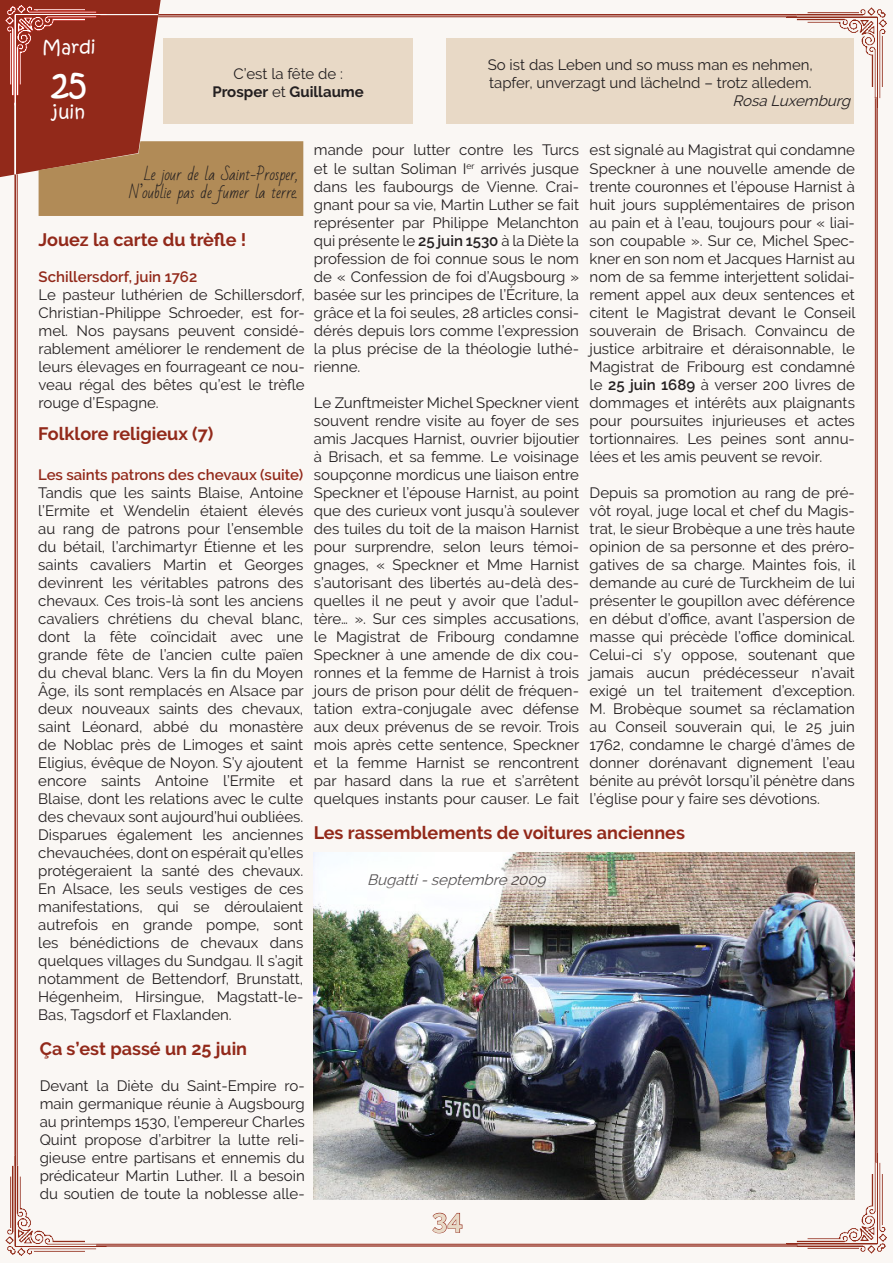
<style>
.page{position:relative;width:893px;height:1263px;background:#faf7f4}
.page>*{position:absolute;margin:0;border:0;box-sizing:border-box;transform-origin:0 0}
.t1{font:36px "Kristen ITC";color:#fff}
.t2{font:700 27px "Raleway";color:#e8d9c6}
.Titre_3{font:700 18px "Raleway";color:#92291a}
.t3{font:18px "Kristen ITC";color:#fff}
.t4{font:15px/18px "Raleway";color:#231f20;text-align:justify}
.Titre_4{font:600 15px "Raleway";color:#92291a}
.Proverbe{font:15px "Bad Script";letter-spacing:-.01em;color:#231f20}
.t5{font:italic 15px "Raleway";color:#231f20}
.s1{font-weight:700}
.s2{font-weight:600}
</style>
<div class="page">
<hr style="left:17px;top:174px;width:1px;height:992px;background:#92291a">
<hr style="left:14px;top:174px;width:2px;height:992px;background:#92291a">
<hr style="left:876px;top:97px;width:2px;height:1066px;background:#92291a">
<hr style="left:875px;top:97px;width:1px;height:1066px;background:#92291a">
<img style="left:780px;top:7px;width:107px;height:108px">
<hr style="left:158px;top:17px;width:639px;height:1px;background:#92291a">
<hr style="left:158px;top:14px;width:639px;height:2px;background:#92291a">
<img style="left:5px;top:1149px;width:109px;height:107px">
<img style="left:780px;top:1145px;width:107px;height:109px">
<hr style="left:96px;top:1244px;width:701px;height:1px;background:#92291a">
<hr style="left:96px;top:1245px;width:701px;height:1px;background:#92291a">
<svg style="left:432px;top:1212px;width:31px;height:21px"></svg>
<div style="left:163px;top:38px;width:250px;height:86px;background:#e8d9c6"></div>
<div style="left:446px;top:38px;width:408px;height:86px;background:#e8d9c6"></div>
<svg style="left:0;top:0;width:303px;height:216px"></svg>
<img style="left:314px;top:852px;width:541px;height:347px">
<svg style="left:320px;top:863px;width:274px;height:31px;fill:#fcfefe"></svg>
<p class="t3" style="left:42px;top:36px;width:55px">Mardi</p>
<p class="t1" style="left:51px;top:61px;width:37px">25</p>
<p class="t3" style="left:53px;top:101px;width:34px">juin</p>
<p class="t4" style="left:213px;top:65px;width:153px;text-align:center">C’est la fête de :<br><span class="s1">Prosper</span> et <span class="s1">Guillaume</span></p>
<p class="t4" style="left:488px;top:56px;width:327px">So ist das Leben und so muss man es nehmen,</p>
<p class="t4" style="left:489px;top:74px;width:324px">tapfer, unverzagt und lächelnd – trotz alledem.</p>
<p class="t5" style="left:732px;top:92px;width:124px">RosaLuxemburg</p>
<p class="t4" style="left:314px;top:141px;width:267px">mande pour lutter contre les Turcs et le sultan Soliman I<sup>er</sup> arrivés jusque dans les faubourgs de Vienne. Crai&shy;gnant pour sa vie, Martin Luther se fait représenter par Philippe Melanchton qui présente le <span class="s2">25 juin 1530</span> à la Diète la profession de foi connue sous le nom de « Confession de foi d’Augsbourg » basée sur les principes de l’Écriture, la grâce et la foi seules, 28 articles consi&shy;dérés depuis lors comme l’expression la plus précise de la théologie luthé&shy;rienne.</p>
<p class="t4" style="left:314px;top:393px;width:267px">Le Zunftmeister Michel Speckner vient souvent rendre visite au foyer de ses amis Jacques Harnist, ouvrier bijoutier à Brisach, et sa femme. Le voisinage soupçonne mordicus une liaison entre Speckner et l’épouse Harnist, au point que des curieux vont jusqu’à soulever des tuiles du toit de la maison Harnist pour surprendre, selon leurs témoi&shy;gnages, « Speckner et Mme Harnist s’autorisant des libertés au-delà des&shy;quelles il ne peut y avoir que l’adul&shy;tère… ». Sur ces simples accusations, le Magistrat de Fribourg condamne Speckner à une amende de dix cou&shy;ronnes et la femme de Harnist à trois jours de prison pour délit de fréquen&shy;tation extra-conjugale avec défense aux deux prévenus de se revoir. Trois mois après cette sentence, Speckner et la femme Harnist se rencontrent par hasard dans la rue et s’arrêtent quelques instants pour causer. Le fait</p>
<p class="t4" style="left:590px;top:141px;width:267px">est signalé au Magistrat qui condamne Speckner à une nouvelle amende de trente couronnes et l’épouse Harnist à huit jours supplémentaires de prison au pain et à l’eau, toujours pour « liai&shy;son coupable ». Sur ce, Michel Spec&shy;kner en son nom et Jacques Harnist au nom de sa femme interjettent solidai&shy;rement appel aux deux sentences et citent le Magistrat devant le Conseil souverain de Brisach. Convaincu de justice arbitraire et déraisonnable, le Magistrat de Fribourg est condamné le <span class="s2">25 juin 1689</span> à verser 200 livres de dommages et intérêts aux plaignants pour poursuites injurieuses et actes tortionnaires. Les peines sont annu&shy;lées et les amis peuvent se revoir.</p>
<p class="t4" style="left:590px;top:483px;width:267px">Depuis sa promotion au rang de pré&shy;vôt royal, juge local et chef du Magis&shy;trat, le sieur Brobèque a une très haute opinion de sa personne et des préro&shy;gatives de sa charge. Maintes fois, il demande au curé de Turckheim de lui présenter le goupillon avec déférence en début d’office, avant l’aspersion de masse qui précède l’office dominical.<br>Celui-ci s’y oppose, soutenant que jamais aucun prédécesseur n’avait exigé un tel traitement d’exception.<br>M. Brobèque soumet sa réclamation au Conseil souverain qui, le 25 juin 1762, condamne le chargé d’âmes de donner dorénavant dignement l’eau bénite au prévôt lorsqu’il pénètre dans l’église pour y faire ses dévotions.</p>
<p class="Proverbe" style="left:144px;top:166px;width:155px">Le jour de la Saint-Prosper,</p>
<p class="Proverbe" style="left:129px;top:184px;width:170px">N’oublie pas de fumer la terre.</p>
<p class="Titre_3" style="left:39px;top:229px;width:209px">Jouez la carte du trèfle !</p>
<p class="Titre_4" style="left:39px;top:268px;width:160px">Schillersdorf, juin 1762</p>
<p class="t4" style="left:39px;top:285px;width:268px">Le pasteur luthérien de Schillersdorf, Christian-Philippe Schroeder, est for&shy;mel. Nos paysans peuvent considé&shy;rablement améliorer le rendement de leurs élevages en fourrageant ce nou&shy;veau régal des bêtes qu’est le trèfle rouge d’Espagne.</p>
<p class="Titre_3" style="left:38px;top:423px;width:177px">Folklore religieux (7)</p>
<p class="Titre_4" style="left:38px;top:466px;width:267px">Les saints patrons des chevaux (suite)</p>
<p class="t4" style="left:38px;top:483px;width:267px">Tandis que les saints Blaise, Antoine l’Ermite et Wendelin étaient élevés au rang de patrons pour l’ensemble du bétail, l’archimartyr Étienne et les saints cavaliers Martin et Georges devinrent les véritables patrons des chevaux. Ces trois-là sont les anciens cavaliers chrétiens du cheval blanc, dont la fête coïncidait avec une grande fête de l’ancien culte païen du cheval blanc. Vers la fin du Moyen Âge, ils sont remplacés en Alsace par deux nouveaux saints des chevaux, saint Léonard, abbé du monastère de Noblac près de Limoges et saint Eligius, évêque de Noyon. S’y ajoutent encore saints Antoine l’Ermite et Blaise, dont les relations avec le culte des chevaux sont aujourd’hui oubliées.<br>Disparues également les anciennes chevauchées, dont on espérait qu’elles protégeraient la santé des chevaux.<br>En Alsace, les seuls vestiges de ces manifestations, qui se déroulaient autrefois en grande pompe, sont les bénédictions de chevaux dans quelques villages du Sundgau. Il s’agit notamment de Bettendorf, Brunstatt, Hégenheim, Hirsingue, Magstatt-le-Bas, Tagsdorf et Flaxlanden.</p>
<p class="Titre_3" style="left:40px;top:1038px;width:209px">Ça s’est passé un 25 juin</p>
<p class="t4" style="left:40px;top:1077px;width:267px">Devant la Diète du Saint-Empire ro&shy;main germanique réunie à Augsbourg au printemps 1530, l’empereur Charles Quint propose d’arbitrer la lutte reli&shy;gieuse entre partisans et ennemis du prédicateur Martin Luther. Il a besoin du soutien de toute la noblesse alle-</p>
<p class="Titre_3" style="left:314px;top:822px;width:373px">Les rassemblements de voitures anciennes</p>
<p class="t5" style="left:367px;top:871px;width:184px">Bugatti-septembre 2009</p>
<h2 class="t2" style="left:432px;top:1204px;width:32px">34</h2>
</div>
